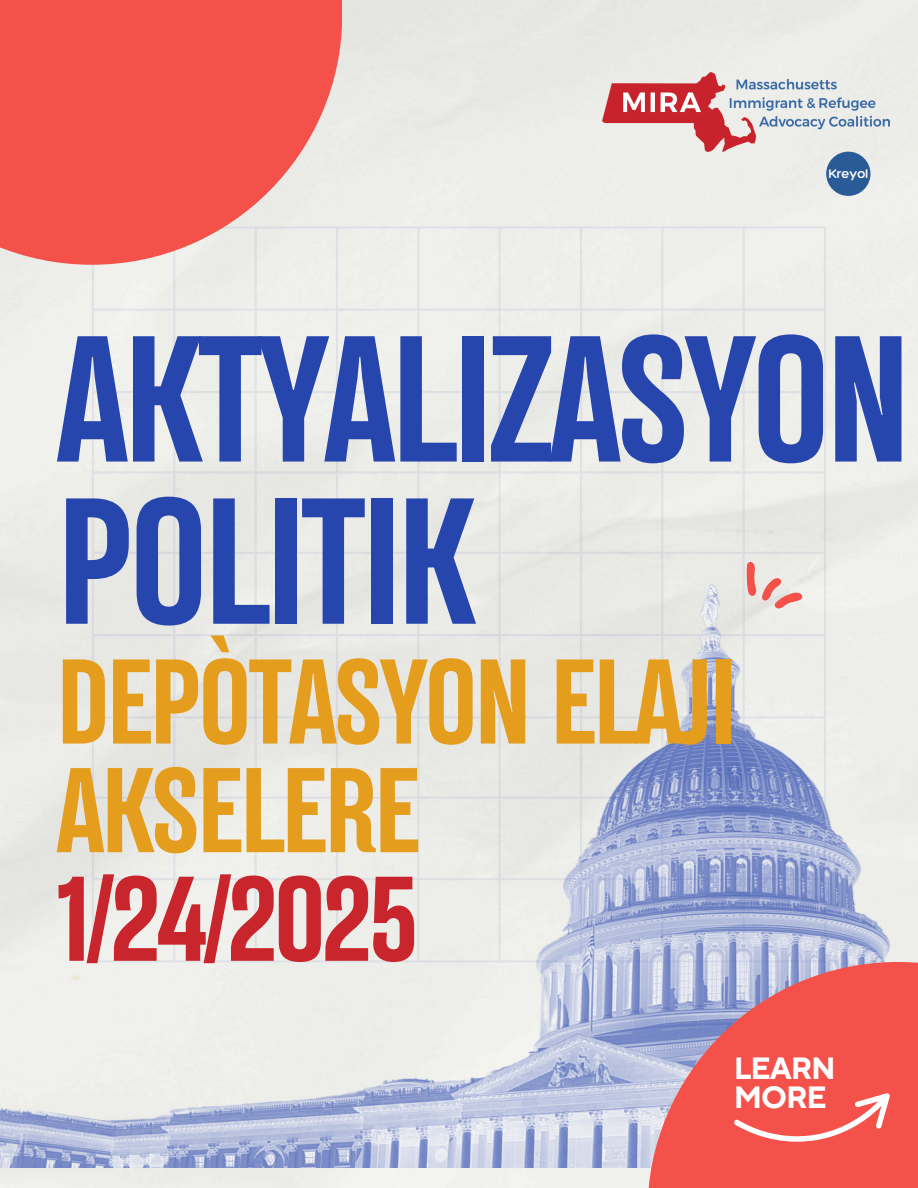
<style>
.page{position:relative;width:918px;height:1188px;background:#edede9}
.page>*{position:absolute;margin:0;border:0;box-sizing:border-box;transform-origin:0 0}
.t1{font:700 162.75px/162.1px "TT Backwards Sans";letter-spacing:-.035em;color:#2746ad}
.t2{font:700 109.2px/108.6px "TT Backwards Sans";letter-spacing:-.035em;color:#e49d1c}
.t3{font:700 30.6px/29.7px "TT Norms Pro";letter-spacing:-.035em;color:#fff}
.t4{font:300 13.65px "Hero";color:#fff}
.s1{color:#c9252c}
</style>
<div class="page">
<img style="left:0;top:527px;width:918px;height:641px">
<hr style="left:92px;top:226px;width:734px;height:3px;background:#5367bd">
<hr style="left:92px;top:309px;width:734px;height:2px;background:#5367bd">
<hr style="left:92px;top:391px;width:734px;height:2px;background:#5367bd">
<hr style="left:92px;top:471px;width:734px;height:2px;background:#5367bd">
<hr style="left:92px;top:552px;width:734px;height:2px;background:#5367bd">
<hr style="left:92px;top:634px;width:734px;height:2px;background:#5367bd">
<hr style="left:92px;top:716px;width:734px;height:2px;background:#5367bd">
<hr style="left:92px;top:797px;width:734px;height:2px;background:#5367bd">
<hr style="left:92px;top:878px;width:734px;height:2px;background:#5367bd">
<hr style="left:92px;top:960px;width:734px;height:2px;background:#5367bd">
<svg style="left:824px;top:227px;width:2px;height:597px"></svg>
<svg style="left:661px;top:227px;width:2px;height:597px"></svg>
<svg style="left:580px;top:227px;width:2px;height:597px"></svg>
<svg style="left:499px;top:227px;width:2px;height:735px"></svg>
<svg style="left:417px;top:227px;width:2px;height:735px"></svg>
<svg style="left:336px;top:265px;width:2px;height:697px"></svg>
<svg style="left:255px;top:265px;width:2px;height:697px"></svg>
<svg style="left:173px;top:265px;width:2px;height:697px"></svg>
<svg style="left:92px;top:265px;width:2px;height:697px"></svg>
<img style="left:545px;top:824px;width:373px;height:364px">
<svg style="left:0;top:0;width:342px;height:265px;fill:#f5514b"></svg>
<svg style="left:743px;top:227px;width:13px;height:735px"></svg>
<svg style="left:762px;top:578px;width:40px;height:31px"></svg>
<img style="left:603px;top:72px;width:287px;height:79px">
<svg style="left:647px;top:962px;width:271px;height:226px;fill:#f5514b"></svg>
<svg style="left:734px;top:1093px;width:156px;height:48px"></svg>
<div style="left:826px;top:152px;width:44px;height:44px;background:#295b96;border-radius:50%"></div>
<p class="t4" style="left:828px;top:165px;width:41px">Kreyol</p>
<p class="t1" style="left:56px;top:336px;width:857px">AKTYALIZASYON<br>POLITIK</p>
<p class="t2" style="left:56px;top:659px;width:683px">DEPÒTASYON ELAJI<br>AKSELERE<br><span class="s1">1/24/2025</span></p>
<p class="t3" style="left:734px;top:1054px;width:104px">LEARN<br>MORE</p>
</div>
